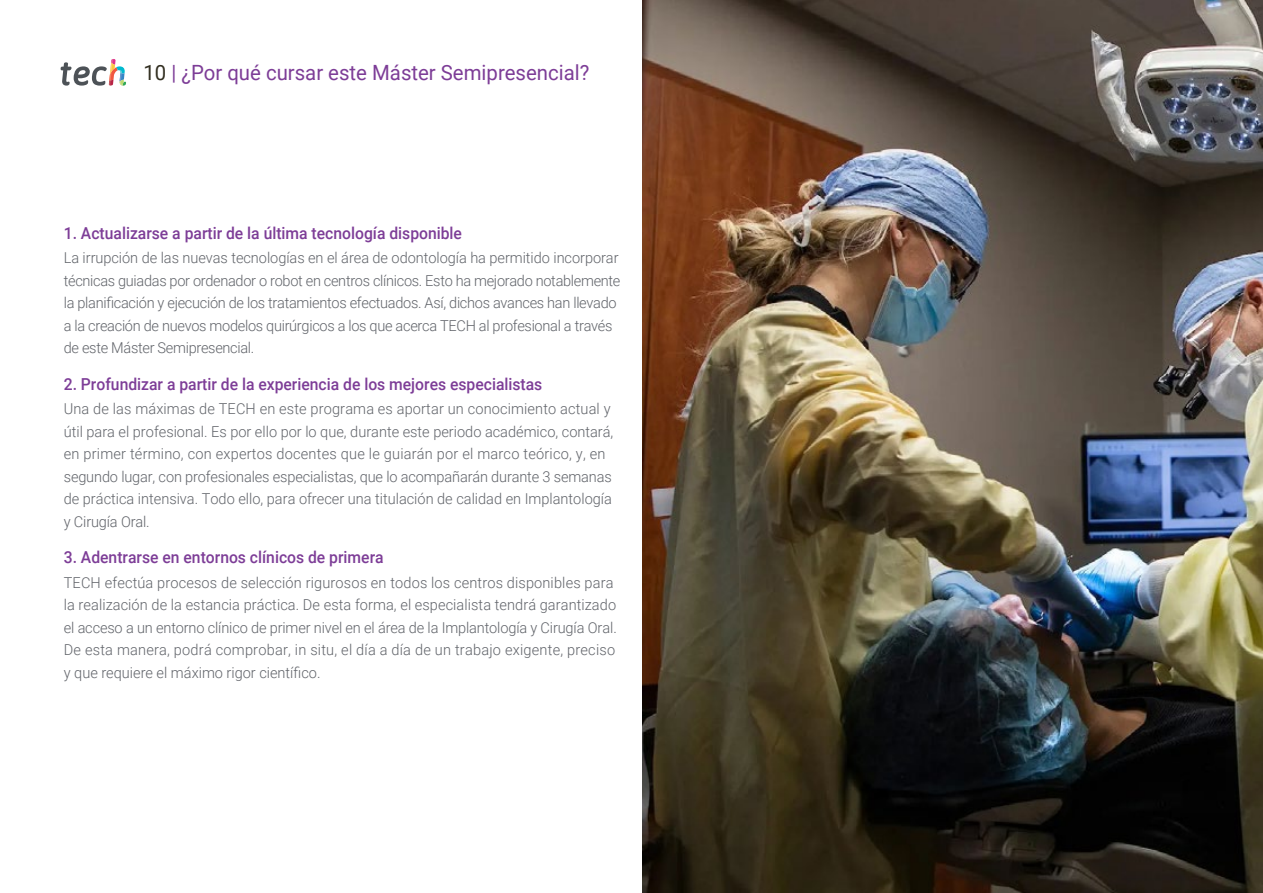
<style>
.page{position:relative;width:1263px;height:893px;background:#fff}
.page>*{position:absolute;margin:0;border:0;box-sizing:border-box;transform-origin:0 0}
.t1{font:21px "Roboto";color:#7d3d97}
.t2{font:500 16.5px "Roboto";color:#7d3d97;scale:.95 1}
.t3{font:300 15px/22.5px "Roboto";color:#61646a}
.t4{font:300 15px/22.5px "Roboto";letter-spacing:-.02em;color:#61646a}
.s1{color:#312e20}
</style>
<div class="page">
<svg style="left:61px;top:59px;width:65px;height:27px"></svg>
<img style="left:642px;top:0;width:621px;height:893px">
<h1 class="t1" style="left:144px;top:57px;width:447px"><span class="s1">10</span> | ¿Por qué cursar este Máster Semipresencial?</h1>
<p class="t2" style="left:64px;top:221px;width:421px">1. Actualizarse a partir de la última tecnología disponible</p>
<p class="t4" style="left:64px;top:246px;width:558px">La irrupción de las nuevas tecnologías en el área de odontología ha permitido incorporar técnicas guiadas por ordenador o robot en centros clínicos. Esto ha mejorado notablemente la planificación y ejecución de los tratamientos efectuados. Así, dichos avances han llevado a la creación de nuevos modelos quirúrgicos a los que acerca TECH al profesional a través de este Máster Semipresencial.</p>
<p class="t2" style="left:64px;top:372px;width:505px">2. Profundizar a partir de la experiencia de los mejores especialistas</p>
<p class="t3" style="left:64px;top:397px;width:551px">Una de las máximas de TECH en este programa es aportar un conocimiento actual y útil para el profesional. Es por ello por lo que, durante este periodo académico, contará, en primer término, con expertos docentes que le guiarán por el marco teórico, y, en segundo lugar, con profesionales especialistas, que lo acompañarán durante 3 semanas de práctica intensiva. Todo ello, para ofrecer una titulación de calidad en Implantología y Cirugía Oral.</p>
<p class="t2" style="left:64px;top:546px;width:338px">3. Adentrarse en entornos clínicos de primera</p>
<p class="t3" style="left:64px;top:571px;width:555px">TECH efectúa procesos de selección rigurosos en todos los centros disponibles para la realización de la estancia práctica. De esta forma, el especialista tendrá garantizado el acceso a un entorno clínico de primer nivel en el área de la Implantología y Cirugía Oral.<br>De esta manera, podrá comprobar, in situ, el día a día de un trabajo exigente, preciso y que requiere el máximo rigor científico.</p>
</div>
